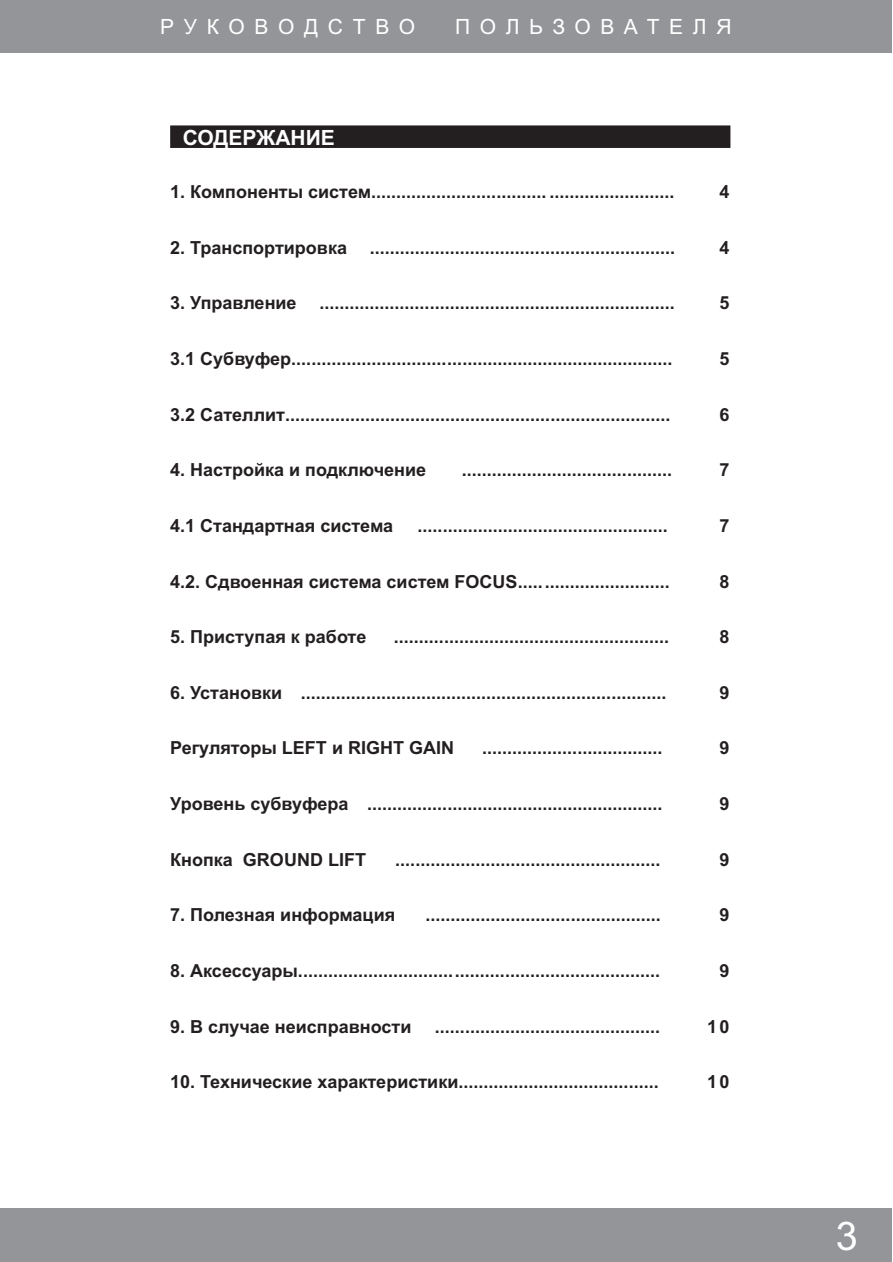
<style>
.page{position:relative;width:893px;height:1262px;background:#fff}
.page>*{position:absolute;margin:0;border:0;box-sizing:border-box;transform-origin:0 0}
.t1{font:39.6px "Arial";color:#fff}
.t2{font:21px "Arial";letter-spacing:.46em;color:#fff}
.t3{font:700 21px "Arial";color:#fff}
.t4{font:700 18px "Arial";color:#231f20}
</style>
<div class="page">
<div style="left:0;top:0;width:891px;height:53px;background:#939598"></div>
<div style="left:0;top:1208px;width:891px;height:54px;background:#939598"></div>
<div style="left:170px;top:125px;width:560px;height:23px;background:#231f20"></div>
<p class="t2" style="left:160px;top:18px;width:256px">РУКОВОДСТВО</p>
<p class="t2" style="left:455px;top:18px;width:278px">ПОЛЬЗОВАТЕЛЯ</p>
<p class="t3" style="left:183px;top:129px;width:153px">СОДЕРЖАНИЕ</p>
<p class="t4" style="left:170px;top:185px;width:506px">1. Компоненты систем................................... .........................</p>
<p class="t4" style="left:719px;top:185px;width:12px">4</p>
<p class="t4" style="left:170px;top:241px;width:178px">2. Транспортировка</p>
<p class="t4" style="left:370px;top:241px;width:307px">.............................................................</p>
<p class="t4" style="left:719px;top:241px;width:12px">4</p>
<p class="t4" style="left:170px;top:296px;width:128px">3. Управление</p>
<p class="t4" style="left:319px;top:296px;width:357px">.......................................................................</p>
<p class="t4" style="left:719px;top:296px;width:12px">5</p>
<p class="t4" style="left:170px;top:352px;width:504px">3.1 Субвуфер............................................................................</p>
<p class="t4" style="left:719px;top:352px;width:12px">5</p>
<p class="t4" style="left:170px;top:407px;width:502px">3.2 Сателлит.............................................................................</p>
<p class="t4" style="left:719px;top:407px;width:12px">6</p>
<p class="t4" style="left:170px;top:463px;width:257px">4. Настройка и подключение</p>
<p class="t4" style="left:462px;top:463px;width:212px">..........................................</p>
<p class="t4" style="left:719px;top:463px;width:12px">7</p>
<p class="t4" style="left:170px;top:519px;width:224px">4.1 Стандартная система</p>
<p class="t4" style="left:417px;top:519px;width:252px">..................................................</p>
<p class="t4" style="left:719px;top:519px;width:12px">7</p>
<p class="t4" style="left:170px;top:574px;width:501px">4.2. Сдвоенная система систем FOCUS..... .........................</p>
<p class="t4" style="left:719px;top:574px;width:12px">8</p>
<p class="t4" style="left:170px;top:630px;width:198px">5. Приступая к работе</p>
<p class="t4" style="left:394px;top:630px;width:277px">.......................................................</p>
<p class="t4" style="left:719px;top:630px;width:12px">8</p>
<p class="t4" style="left:170px;top:685px;width:497px">6. Установки .........................................................................</p>
<p class="t4" style="left:719px;top:685px;width:12px">9</p>
<p class="t4" style="left:170px;top:741px;width:285px">Регуляторы LEFT и RIGHT GAIN</p>
<p class="t4" style="left:482px;top:741px;width:182px">....................................</p>
<p class="t4" style="left:719px;top:741px;width:12px">9</p>
<p class="t4" style="left:170px;top:797px;width:494px">Уровень субвуфера ...........................................................</p>
<p class="t4" style="left:719px;top:797px;width:12px">9</p>
<p class="t4" style="left:170px;top:852px;width:197px">Кнопка GROUND LIFT</p>
<p class="t4" style="left:395px;top:852px;width:267px">.....................................................</p>
<p class="t4" style="left:719px;top:852px;width:12px">9</p>
<p class="t4" style="left:170px;top:908px;width:226px">7. Полезная информация</p>
<p class="t4" style="left:425px;top:908px;width:237px">...............................................</p>
<p class="t4" style="left:719px;top:908px;width:12px">9</p>
<p class="t4" style="left:170px;top:964px;width:491px">8. Аксессуары............................... .........................................</p>
<p class="t4" style="left:719px;top:964px;width:12px">9</p>
<p class="t4" style="left:170px;top:1019px;width:243px">9. В случае неисправности</p>
<p class="t4" style="left:435px;top:1019px;width:227px">.............................................</p>
<p class="t4" style="left:707px;top:1019px;width:24px">10</p>
<p class="t4" style="left:170px;top:1075px;width:490px">10. Технические характеристики........................................</p>
<p class="t4" style="left:707px;top:1075px;width:24px">10</p>
<h1 class="t1" style="left:835px;top:1221px;width:23px">3</h1>
</div>
